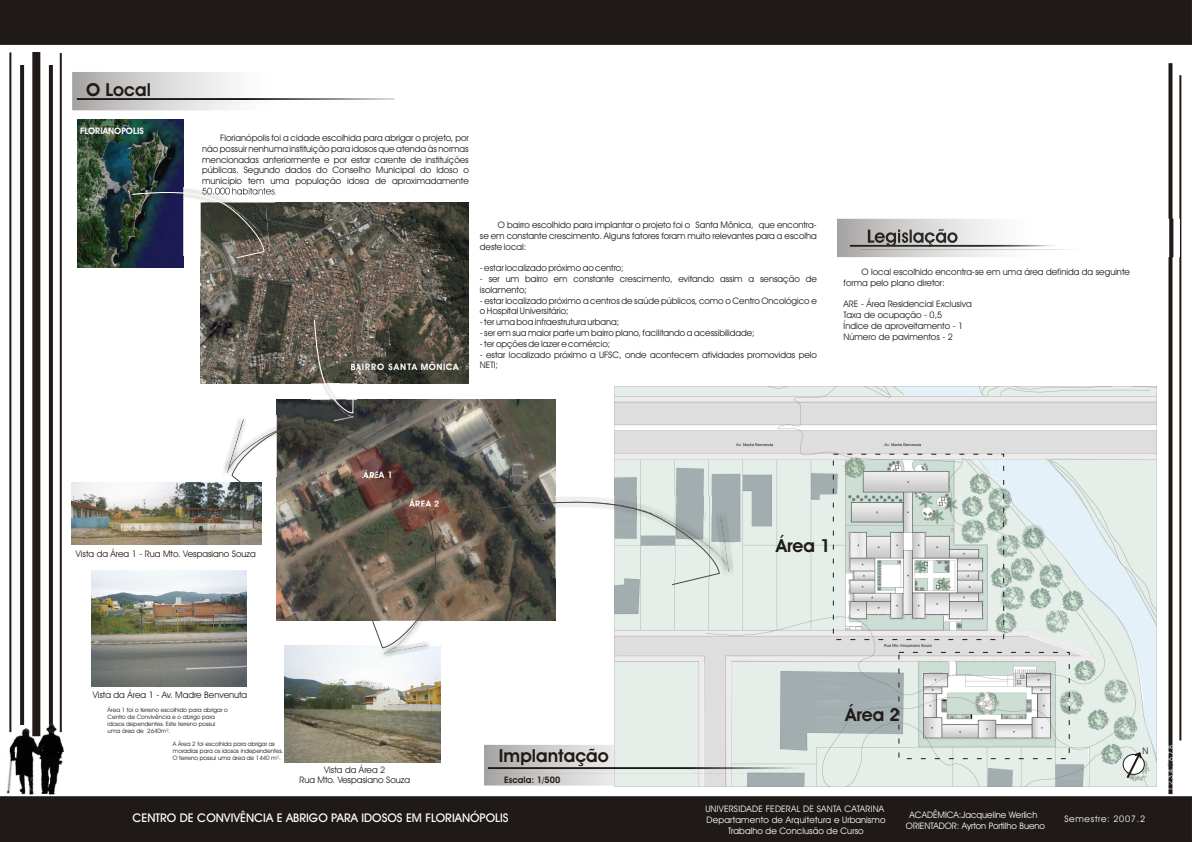
<style>
.page{position:relative;width:1192px;height:842px;background:#fff}
.page>*{position:absolute;margin:0;border:0;box-sizing:border-box;transform-origin:0 0}
.t1{font:700 18px "Avant Garde Bk BT";color:#1f1a17}
.t2{font:12px "Avant Garde Md BT";color:#fff}
.t3{font:12px "Avant Garde Bk BT";color:#fff}
.t4{font:9px/10.8px "Avant Garde Bk BT";color:#1f1a17}
.t5{font:9px/10.8px "Avant Garde Bk BT";letter-spacing:.01em;color:#fff;text-align:center}
.t6{font:700 9px "Avant Garde Bk BT";letter-spacing:.11em;color:#fff}
.t7{font:9px "Avant Garde Bk BT";letter-spacing:.08em;color:#fff}
.t8{font:700 9px "Avant Garde Bk BT";color:#fff}
.t9{font:700 9px "Avant Garde Bk BT";color:#1f1a17}
.t10{font:700 9px "Avant Garde Bk BT";letter-spacing:.05em;color:#fff}
.t11{font:7px "Avant Garde Bk BT";letter-spacing:.275em;color:#fff}
.t12{font:7px "Avant Garde Bk BT";color:#4d4a47}
.t13{font:6px/7.2px "Avant Garde Bk BT";color:#1f1a17}
</style>
<div class="page">
<img style="left:72px;top:72px;width:180px;height:39px">
<img style="left:91px;top:570px;width:156px;height:117px">
<img style="left:7px;top:725px;width:56px;height:69px">
<div style="left:0;top:797px;width:1192px;height:45px;background:#1f1a17"></div>
<hr style="left:9px;top:52px;width:2px;height:680px;background:#1f1a17">
<svg style="left:20px;top:65px;width:4px;height:660px;background:#241f1c"></svg>
<div style="left:32px;top:52px;width:8px;height:684px;background:#1f1a17"></div>
<svg style="left:49px;top:65px;width:4px;height:660px;background:#241f1c"></svg>
<hr style="left:60px;top:53px;width:2px;height:679px;background:#1f1a17">
<hr style="left:1179px;top:75px;width:2px;height:666px;background:#1f1a17">
<svg style="left:1169px;top:63px;width:4px;height:731px;background:#3a3633"></svg>
<div style="left:0;top:0;width:1192px;height:44px;background:#1f1a17"></div>
<img style="left:77px;top:98px;width:318px;height:2px">
<img style="left:88px;top:103px;width:164px;height:1px">
<img style="left:78px;top:120px;width:106px;height:148px">
<img style="left:201px;top:203px;width:267px;height:180px">
<img style="left:614px;top:387px;width:542px;height:399px">
<img style="left:277px;top:399px;width:279px;height:221px">
<img style="left:488px;top:767px;width:318px;height:2px">
<img style="left:498px;top:773px;width:318px;height:1px">
<svg style="left:1123px;top:754px;width:21px;height:20px"></svg>
<svg style="left:1125px;top:750px;width:18px;height:30px"></svg>
<img style="left:284px;top:646px;width:156px;height:117px">
<img style="left:72px;top:483px;width:190px;height:62px">
<img style="left:129px;top:188px;width:145px;height:67px">
<img style="left:265px;top:190px;width:5px;height:61px">
<svg style="left:132px;top:190px;width:133px;height:68px"></svg>
<img style="left:311px;top:318px;width:45px;height:97px">
<svg style="left:313px;top:319px;width:41px;height:95px"></svg>
<img style="left:380px;top:506px;width:60px;height:151px">
<img style="left:384px;top:648px;width:57px;height:6px">
<svg style="left:372px;top:509px;width:69px;height:139px;background:#877e71"></svg>
<img style="left:223px;top:415px;width:152px;height:62px">
<img style="left:227px;top:419px;width:144px;height:54px">
<svg style="left:231px;top:421px;width:142px;height:74px"></svg>
<img style="left:484px;top:496px;width:250px;height:81px">
<img style="left:720px;top:496px;width:9px;height:76px">
<svg style="left:487px;top:496px;width:233px;height:89px"></svg>
<img style="left:837px;top:219px;width:343px;height:38px">
<h1 class="t1" style="left:86px;top:82px;width:66px">O Local</h1>
<p class="t8" style="left:80px;top:127px;width:65px">FLORIANÓPOLIS</p>
<p class="t4" style="left:202px;top:133px;width:268px;text-align:justify;text-indent:18px">Florianópolis foi a cidade escolhida para abrigar o projeto, por não possuir nenhuma instituição para idosos que atenda às normas mencionadas anteriormente e por estar carente de instituições públicas. Segundo dados do Conselho Municipal do Idoso o município tem uma população idosa de aproximadamente</p>
<p class="t6" style="left:350px;top:363px;width:110px">BAIRRO SANTA MÔNICA</p>
<p class="t4" style="left:480px;top:220px;width:338px;text-align:justify;text-indent:18px">O bairro escolhido para implantar o projeto foi o Santa Mônica, que encontra&shy;se em constante crescimento. Alguns fatores foram muito relevantes para a escolha deste local:</p>
<p class="t4" style="left:480px;top:264px;width:145px">- estar localizado próximo ao centro;</p>
<p class="t4" style="left:480px;top:274px;width:338px">- ser um bairro em constante crescimento, evitando assim a sensação de isolamento;</p>
<p class="t4" style="left:480px;top:296px;width:338px">- estar localizado próximo a centros de saúde públicos, como o Centro Oncológico e o Hospital Universitário;</p>
<p class="t4" style="left:480px;top:318px;width:141px">- ter uma boa infraestrutura urbana;</p>
<p class="t4" style="left:480px;top:328px;width:276px">- ser em sua maior parte um bairro plano, facilitando a acessibilidade;</p>
<p class="t4" style="left:480px;top:339px;width:132px">- ter opções de lazer e comércio;</p>
<p class="t4" style="left:480px;top:350px;width:338px">- estar localizado próximo a UFSC, onde acontecem atividades promovidas pelo<br>NETI;</p>
<p class="t4" style="left:844px;top:267px;width:288px;text-indent:18px">O local escolhido encontra-se em uma área definida da seguinte forma pelo plano diretor:</p>
<p class="t4" style="left:844px;top:300px;width:130px">ARE - Área Residencial Exclusiva<br>Taxa de ocupação - 0,5<br>Índice de aproveitamento - 1<br>Número de pavimentos - 2</p>
<p class="t4" style="left:76px;top:550px;width:181px">Vista da Área 1 - Rua Mto. Vespasiano Souza</p>
<p class="t10" style="left:363px;top:472px;width:32px">ÁREA 1</p>
<p class="t10" style="left:409px;top:500px;width:32px">ÁREA 2</p>
<h1 class="t1" style="left:776px;top:538px;width:56px">Área 1</h1>
<p class="t4" style="left:93px;top:690px;width:156px">Vista da Área 1 - Av. Madre Benvenuta</p>
<p class="t13" style="left:108px;top:707px;width:122px">Área 1 foi o terreno escolhido para abrigar o Centro de Convivência e o abrigo para idosos dependentes. Este terreno possui uma área de 2640m².</p>
<p class="t13" style="left:173px;top:741px;width:112px">A Área 2 foi escolhida para abrigar as moradias para os idosos independentes.<br>O terreno possui uma área de 1440 m².</p>
<p class="t4" style="left:299px;top:765px;width:112px;text-align:center">Vista da Área 2<br>Rua Mto. Vespasiano Souza</p>
<h1 class="t1" style="left:499px;top:749px;width:111px">Implantação</h1>
<p class="t9" style="left:504px;top:776px;width:58px">Escala: 1/500</p>
<h1 class="t1" style="left:846px;top:707px;width:56px">Área 2</h1>
<p class="t4" style="left:1142px;top:746px;width:8px">N</p>
<p class="t5" style="left:705px;top:804px;width:180px">UNIVERSIDADE FEDERAL DE SANT CATARINA</p>
<p class="t5" style="left:836px;top:804px;width:7px">A</p>
<p class="t5" style="left:707px;top:815px;width:180px">Departamento de Arquitetura e Urbanismo</p>
<p class="t5" style="left:728px;top:826px;width:137px">Trabalho de Conclusão de Curso</p>
<h2 class="t2" style="left:133px;top:813px;width:378px">CENTRO DE CONVIVÊNCIA E ABRIGO PARA IDOSOS EM FLORIANÓPOLIS</h2>
<p class="t5" style="left:906px;top:811px;width:141px">ACADÊMICA:Jacqueline Werlich<br>ORIENTADOR: Ayrton Portilho Bueno</p>
<p class="t7" style="left:1064px;top:815px;width:82px">Semestre: 2007.2</p>
<h2 class="t3" style="left:773px;top:816px;width:172px">ACADÊMICA:Jacqueline Werlich</h2>
<p class="t11" style="left:1168px;top:791px;width:83px;rotate:-90deg">1234 6789 10 11 12</p>
<p class="t12" style="left:1168px;top:767px;width:6px;rotate:-90deg">5</p>
</div>
